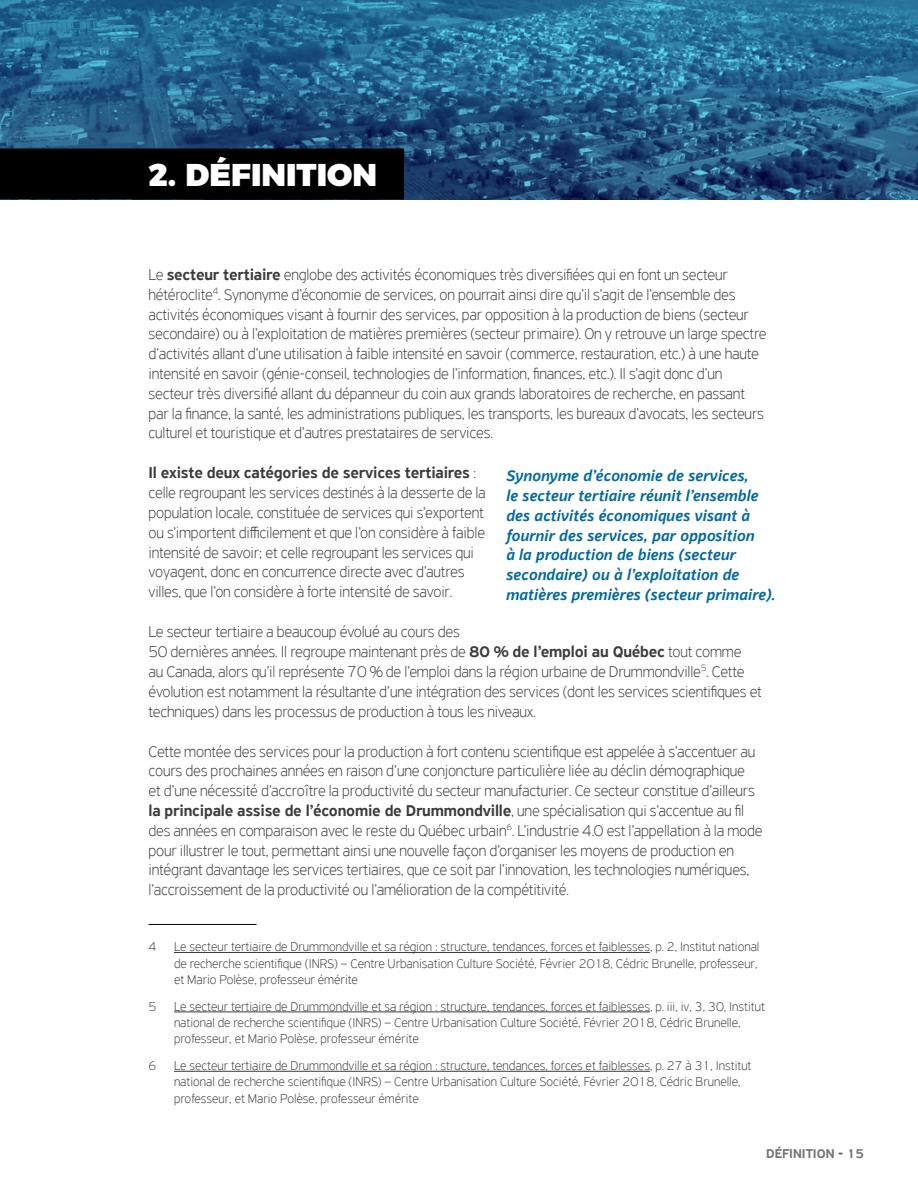
<style>
.page{position:relative;width:918px;height:1188px;background:#fff}
.page>*{position:absolute;margin:0;border:0;box-sizing:border-box;transform-origin:0 0}
.t1{font:900 31.5px "Montserrat";color:#fff}
.t2{font:100 16.5px/19.8px "PF Highway Sans Pro";letter-spacing:-.01em;color:#3c3c3b}
.t3{font:italic 500 16.5px/19.8px "PF Highway Sans Pro";color:#0068a3}
.t4{font:100 13.5px/16.2px "PF Highway Sans Pro";color:#3c3c3b}
.t5{font:500 13.5px "PF Highway Sans Pro";color:#757474}
.s1{font-weight:500}
.s2{color:#575756}
</style>
<div class="page">
<svg style="left:0;top:0;width:918px;height:200px;background:#26648d"></svg>
<div style="left:0;top:148px;width:404px;height:52px;background:#000"></div>
<hr style="left:148px;top:924px;width:108px;height:1px;background:#000">
<hr style="left:174px;top:952px;width:476px;height:1px;background:#3c3c3b">
<hr style="left:174px;top:1012px;width:476px;height:1px;background:#3c3c3b">
<hr style="left:174px;top:1071px;width:476px;height:1px;background:#3c3c3b">
<h1 class="t1" style="left:148px;top:148px;width:230px">2. DÉFINITION</h1>
<p class="t2" style="left:148px;top:265px;width:620px">Le <span class="s1">secteur tertiaire</span> englobe des activités économiques très diversifiées qui en font un secteur hétéroclite<sup>4</sup>. Synonyme d’économie de services, on pourrait ainsi dire qu’il s’agit de l’ensemble des activités économiques visant à fournir des services, par opposition à la production de biens (secteur secondaire) ou à l’exploitation de matières premières (secteur primaire). On y retrouve un large spectre d’activités allant d’une utilisation à faible intensité en savoir (commerce, restauration, etc.) à une haute intensité en savoir (génie-conseil, technologies de l’information, finances, etc.). Il s’agit donc d’un secteur très diversifié allant du dépanneur du coin aux grands laboratoires de recherche, en passant par la finance, la santé, les administrations publiques, les transports, les bureaux d’avocats, les secteurs culturel et touristique et d’autres prestataires de services.</p>
<p class="t2" style="left:148px;top:463px;width:339px"><span class="s1">Il existe deux catégories de services tertiaires</span> : celle regroupant les services destinés à la desserte de la population locale, constituée de services qui s’exportent ou s’importent difficilement et que l’on considère à faible intensité de savoir; et celle regroupant les services qui voyagent, donc en concurrence directe avec d’autres villes, que l’on considère à forte intensité de savoir.</p>
<p class="t2" style="left:148px;top:622px;width:615px">Le secteur tertiaire a beaucoup évolué au cours des<br>50 dernières années. Il regroupe maintenant près de <span class="s1">80 % de l’emploi au Québec</span> tout comme<br>au Canada, alors qu’il représente 70 % de l’emploi dans la région urbaine de Drummondville<sup>5</sup>. Cette évolution est notamment la résultante d’une intégration des services (dont les services scientifiques et techniques) dans les processus de production à tous les niveaux.</p>
<p class="t2" style="left:149px;top:741px;width:616px">Cette montée des services pour la production à fort contenu scientifique est appelée à s’accentuer au cours des prochaines années en raison d’une conjoncture particulière liée au déclin démographique<br>et d’une nécessité d’accroître la productivité du secteur manufacturier. Ce secteur constitue d’ailleurs <span class="s1">la principale assise de l’économie de Drummondville</span>, une spécialisation qui s’accentue au fil des années en comparaison avec le reste du Québec urbain<sup>6</sup>. L’industrie 4.0 est l’appellation à la mode pour illustrer le tout, permettant ainsi une nouvelle façon d’organiser les moyens de production en intégrant davantage les services tertiaires, que ce soit par l’innovation, les technologies numériques, l’accroissement de la productivité ou l’amélioration de la compétitivité.</p>
<p class="t3" style="left:506px;top:466px;width:271px">Synonyme d’économie de services,<br>le secteur tertiaire réunit l’ensemble des activités économiques visant à fournir des services, par opposition<br>à la production de biens (secteur secondaire) ou à l’exploitation de matières premières (secteur primaire).</p>
<p class="t4" style="left:148px;top:939px;width:9px">4</p>
<p class="t4" style="left:174px;top:939px;width:587px">Le secteur tertiaire de Drummondville et sa région : structure, tendances, forces et faiblesses, p. 2, Institut national de recherche scientifique (INRS) – Centre Urbanisation Culture Société, Février 2018, Cédric Brunelle, professeur, et Mario Polèse, professeur émérite</p>
<p class="t4" style="left:148px;top:998px;width:9px">5</p>
<p class="t4" style="left:174px;top:998px;width:592px">Le secteur tertiaire de Drummondville et sa région : structure, tendances, forces et faiblesses, p. iii, iv, 3, 30, Institut national de recherche scientifique (INRS) – Centre Urbanisation Culture Société, Février 2018, Cédric Brunelle, professeur, et Mario Polèse, professeur émérite</p>
<p class="t4" style="left:148px;top:1058px;width:9px">6</p>
<p class="t4" style="left:174px;top:1058px;width:579px">Le secteur tertiaire de Drummondville et sa région : structure, tendances, forces et faiblesses, p. 27 à 31, Institut national de recherche scientifique (INRS) – Centre Urbanisation Culture Société, Février 2018, Cédric Brunelle, professeur, et Mario Polèse, professeur émérite</p>
<p class="t5" style="left:766px;top:1146px;width:99px">DÉFINITION <span class="s2">-</span> 15</p>
</div>
